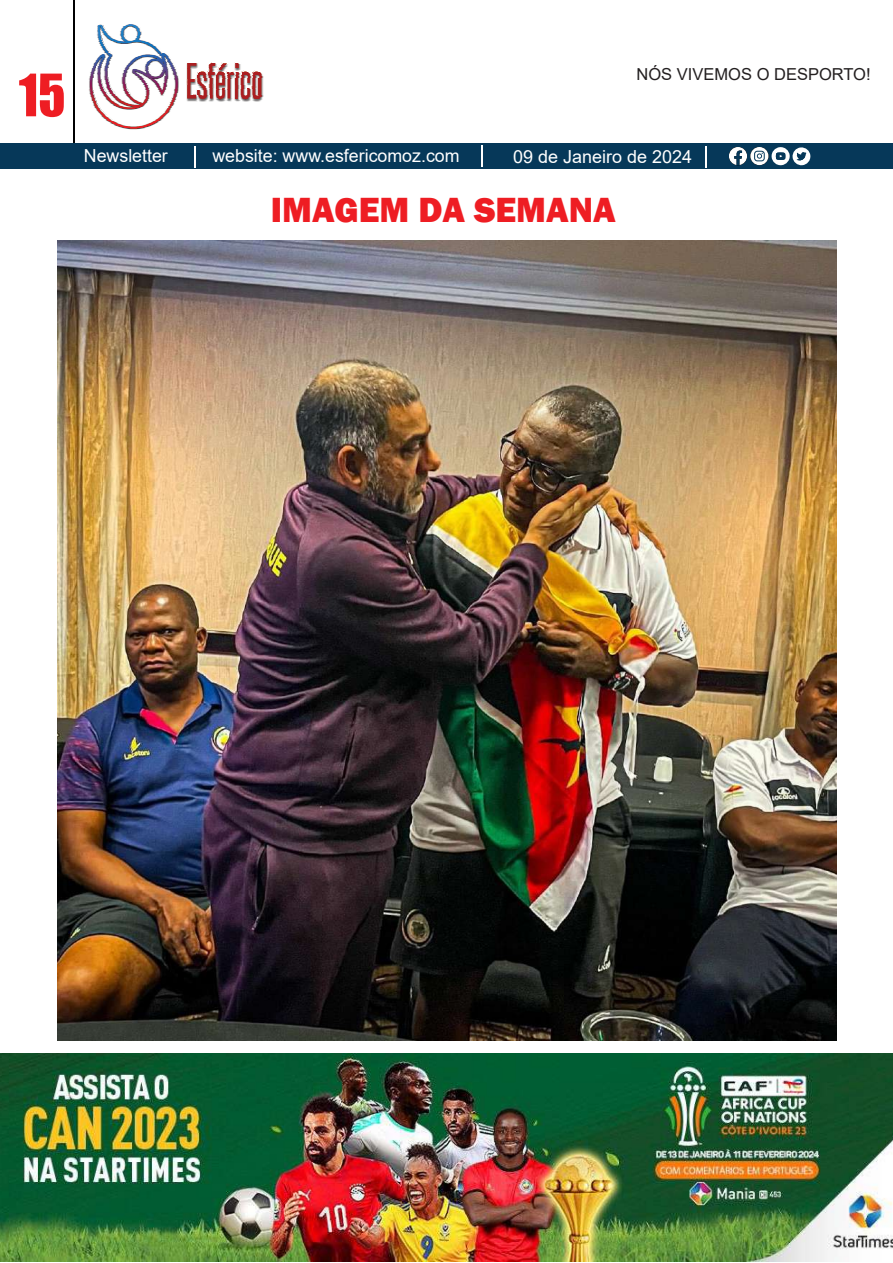
<style>
.page{position:relative;width:893px;height:1263px;background:#fff}
.page>*{position:absolute;margin:0;border:0;box-sizing:border-box;transform-origin:0 0}
.t1{font:54px "Impact";color:#ee1d23;scale:.94 1}
.t2{font:800 36px "Franklin Gothic";color:#ee1d23}
.t3{font:18px "Arial";color:#fff}
.t4{font:16.5px "Arial";color:#231f20}
</style>
<div class="page">
<div style="left:0;top:144px;width:893px;height:25px;background:#063859"></div>
<svg style="left:705px;top:146px;width:1px;height:22px"></svg>
<svg style="left:195px;top:146px;width:1px;height:22px"></svg>
<svg style="left:729px;top:147px;width:18px;height:18px"></svg>
<svg style="left:750px;top:147px;width:18px;height:18px"></svg>
<svg style="left:754px;top:151px;width:11px;height:10px"></svg>
<svg style="left:482px;top:146px;width:1px;height:21px"></svg>
<svg style="left:771px;top:147px;width:40px;height:19px"></svg>
<hr style="left:73px;top:0;width:2px;height:142px;background:#000001">
<svg style="left:89px;top:24px;width:175px;height:106px"></svg>
<img style="left:0;top:1053px;width:893px;height:208px">
<img style="left:57px;top:240px;width:780px;height:801px">
<h1 class="t1" style="left:19px;top:53px;width:51px">15</h1>
<p class="t4" style="left:636px;top:63px;width:236px">NÓS VIVEMOS O DESPORTO!</p>
<p class="t3" style="left:84px;top:143px;width:86px">Newsletter</p>
<p class="t3" style="left:212px;top:143px;width:249px">website: www.esfericomoz.com</p>
<p class="t3" style="left:513px;top:144px;width:181px">09 de Janeiro de 2024</p>
<h2 class="t2" style="left:271px;top:186px;width:346px">IMAGEM DA SEMANA</h2>
</div>
